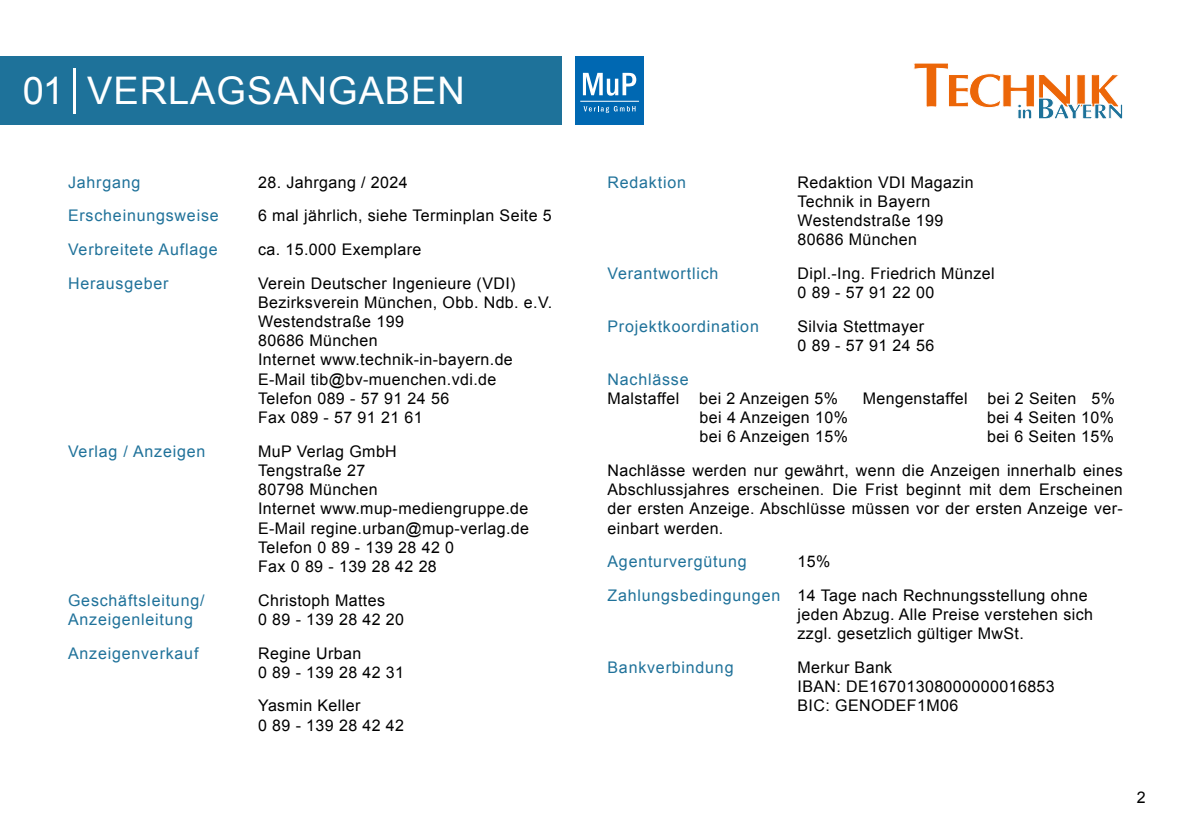
<style>
.page{position:relative;width:1191px;height:840px;background:#fff}
.page>*{position:absolute;margin:0;border:0;box-sizing:border-box;transform-origin:0 0}
.t1{font:38px "Arial";letter-spacing:.025em;color:#fff}
.t2{font:16px/19.2px "Arial";letter-spacing:.025em;color:#000}
.t3{font:16px "Arial";letter-spacing:.05em;color:#20729a}
.s1{color:#20729a}
</style>
<div class="page">
<div style="left:0;top:57px;width:561px;height:68px;background:#1e729a"></div>
<svg style="left:913px;top:63px;width:210px;height:56px"></svg>
<div style="left:575px;top:57px;width:68px;height:68px;background:#0068b2"></div>
<svg style="left:583px;top:73px;width:53px;height:23px"></svg>
<svg style="left:583px;top:106px;width:52px;height:7px"></svg>
<hr style="left:580px;top:101px;width:59px;height:1px;background:#fff">
<hr style="left:74px;top:68px;width:2px;height:45px;background:#fff">
<h1 class="t1" style="left:23px;top:66px;width:444px">01 VERLAGSANGABEN</h1>
<p class="t3" style="left:68px;top:171px;width:74px">Jahrgang</p>
<p class="t2" style="left:258px;top:172px;width:151px">28. Jahrgang / 2024</p>
<p class="t3" style="left:68px;top:205px;width:152px">Erscheinungsweise</p>
<p class="t2" style="left:258px;top:206px;width:295px">6 mal jährlich, siehe Terminplan Seite 5</p>
<p class="t3" style="left:68px;top:239px;width:151px">Verbreitete Auflage</p>
<p class="t2" style="left:258px;top:240px;width:165px">ca. 15.000 Exemplare</p>
<p class="t3" style="left:68px;top:272px;width:102px">Herausgeber</p>
<p class="t2" style="left:258px;top:273px;width:295px">Verein Deutscher Ingenieure (VDI)<br>Bezirksverein München, Obb. Ndb. e.V.<br>Westendstraße 199<br>80686 München<br>Internet www.technik-in-bayern.de<br>E-Mail tib@bv-muenchen.vdi.de<br>Telefon 089 - 57 91 24 56<br>Fax 089 - 57 91 21 61</p>
<p class="t3" style="left:68px;top:440px;width:139px">Verlag / Anzeigen</p>
<p class="t2" style="left:258px;top:441px;width:272px">MuP Verlag GmbH<br>Tengstraße 27<br>80798 München<br>Internet www.mup-mediengruppe.de<br>E-Mail regine.urban@mup-verlag.de<br>Telefon 0 89 - 139 28 42 0<br>Fax 0 89 - 139 28 42 28</p>
<p class="t3" style="left:68px;top:589px;width:138px">Geschäftsleitung/</p>
<p class="t2" style="left:258px;top:590px;width:128px">Christoph Mattes</p>
<p class="t3" style="left:68px;top:608px;width:127px">Anzeigenleitung</p>
<p class="t2" style="left:258px;top:609px;width:147px">0 89 - 139 28 42 20</p>
<p class="t3" style="left:68px;top:642px;width:132px">Anzeigenverkauf</p>
<p class="t2" style="left:258px;top:643px;width:147px">Regine Urban<br>0 89 - 139 28 42 31</p>
<p class="t2" style="left:258px;top:696px;width:147px">Yasmin Keller<br>0 89 - 139 28 42 42</p>
<p class="t3" style="left:607px;top:171px;width:80px">Redaktion</p>
<p class="t2" style="left:797px;top:172px;width:178px">Redaktion VDI Magazin<br>Technik in Bayern<br>Westendstraße 199<br>80686 München</p>
<p class="t3" style="left:607px;top:263px;width:112px">Verantwortlich</p>
<p class="t2" style="left:797px;top:264px;width:199px">Dipl.-Ing. Friedrich Münzel<br>0 89 - 57 91 22 00</p>
<p class="t3" style="left:607px;top:315px;width:153px">Projektkoordination</p>
<p class="t2" style="left:797px;top:316px;width:138px">Silvia Stettmayer<br>0 89 - 57 91 24 56</p>
<p class="t3" style="left:607px;top:368px;width:83px">Nachlässe</p>
<p class="t2" style="left:607px;top:388px;width:232px">Malstaffel bei 2 Anzeigen 5%</p>
<p class="t2" style="left:862px;top:388px;width:254px">Mengenstaffel bei 2 Seiten 5%</p>
<p class="t2" style="left:699px;top:408px;width:150px">bei 4 Anzeigen 10%</p>
<p class="t2" style="left:987px;top:408px;width:128px">bei 4 Seiten 10%</p>
<p class="t2" style="left:699px;top:427px;width:150px">bei 6 Anzeigen 15%</p>
<p class="t2" style="left:607px;top:420px;width:517px;line-height:33.6px;text-indent:379px">bei 6 Seiten 15%<br>Nachlässe werden nur gewährt, wenn die Anzeigen innerhalb eines</p>
<p class="t2" style="left:607px;top:480px;width:517px;text-align:justify">Abschlussjahres erscheinen. Die Frist beginnt mit dem Erscheinen der ersten Anzeige. Abschlüsse müssen vor der ersten Anzeige ver&shy;einbart werden.</p>
<p class="t3" style="left:607px;top:551px;width:141px">Agenturvergütung</p>
<p class="t2" style="left:607px;top:544px;width:481px;line-height:33.6px;text-indent:190px">15%<br><span class="s1">Zahlungsbedingungen</span> 14 Tage nach Rechnungsstellung ohne</p>
<p class="t2" style="left:797px;top:604px;width:297px">jeden Abzug. Alle Preise verstehen sich zzgl. gesetzlich gültiger MwSt.</p>
<p class="t3" style="left:607px;top:656px;width:128px">Bankverbindung</p>
<p class="t2" style="left:797px;top:657px;width:259px">Merkur Bank<br>IBAN: DE16701308000000016853<br>BIC: GENODEF1M06</p>
<p class="t2" style="left:1136px;top:787px;width:10px">2</p>
</div>
